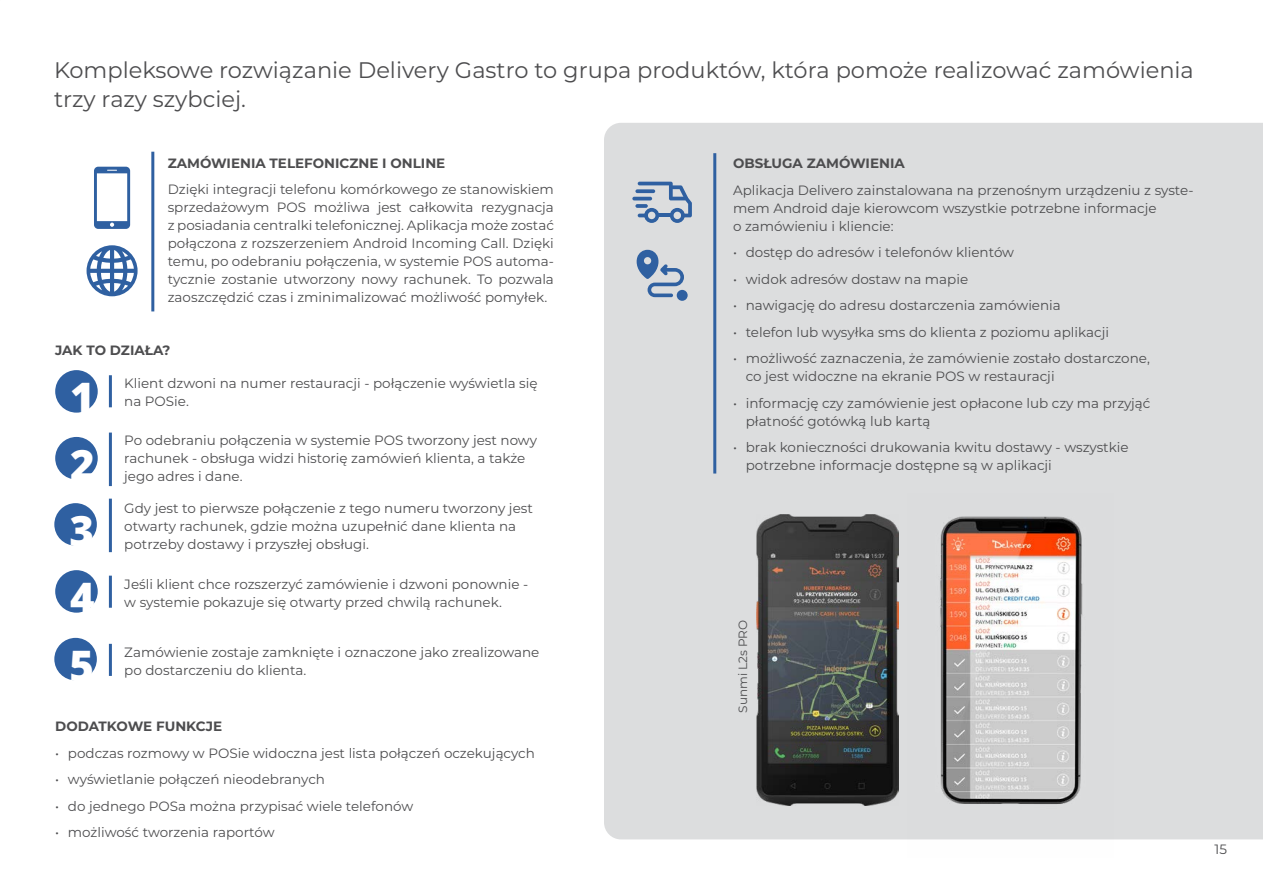
<style>
.page{position:relative;width:1263px;height:893px;background:#fff}
.page>*{position:absolute;margin:0;border:0;box-sizing:border-box;transform-origin:0 0}
.t1{font:800 42px/66.8px "Open Sans";color:#fff}
.t2{font:22.5px/28.5px "Montserrat";color:#4d4d4f}
.t3{font:13.5px/18px "Montserrat";color:#4d4d4f}
.t4{font:700 13.5px "Montserrat";color:#4d4d4f}
.t5{font:12px "Montserrat";color:#4d4d4f}
</style>
<div class="page">
<div style="left:604px;top:123px;width:659px;height:716px;background:#dcddde"></div>
<div style="left:54px;top:503px;width:43px;height:43px;background:#2f60a1;border-radius:50%"></div>
<hr style="left:109px;top:499px;width:3px;height:53px;background:#2f60a1">
<div style="left:55px;top:370px;width:43px;height:43px;background:#2f60a1;border-radius:50%"></div>
<div style="left:55px;top:437px;width:43px;height:42px;background:#2f60a1;border-radius:50%"></div>
<div style="left:55px;top:570px;width:43px;height:43px;background:#2f60a1;border-radius:50%"></div>
<div style="left:54px;top:638px;width:43px;height:42px;background:#2f60a1;border-radius:50%"></div>
<hr style="left:109px;top:433px;width:3px;height:53px;background:#2f60a1">
<hr style="left:109px;top:576px;width:3px;height:32px;background:#2f60a1">
<hr style="left:109px;top:375px;width:3px;height:32px;background:#2f60a1">
<hr style="left:109px;top:644px;width:3px;height:32px;background:#2f60a1">
<hr style="left:151px;top:152px;width:3px;height:159px;background:#2f60a1">
<hr style="left:713px;top:153px;width:3px;height:321px;background:#2f60a1">
<img style="left:756px;top:514px;width:142px;height:292px">
<img style="left:907px;top:493px;width:206px;height:347px">
<svg style="left:94px;top:167px;width:36px;height:62px"></svg>
<svg style="left:87px;top:245px;width:51px;height:51px"></svg>
<svg style="left:638px;top:182px;width:54px;height:41px;background:#9fb1c8"></svg>
<svg style="left:635px;top:204px;width:13px;height:4px"></svg>
<hr style="left:632px;top:197px;width:20px;height:3px;background:#2f60a1;border-radius:2px">
<svg style="left:635px;top:189px;width:20px;height:4px"></svg>
<div style="left:677px;top:290px;width:11px;height:11px;background:#2f60a1;border-radius:50%"></div>
<svg style="left:635px;top:250px;width:49px;height:47px;background:#9dafc7"></svg>
<h2 class="t2" style="left:54px;top:55px;width:1141px">Kompleksowe rozwiązanie Delivery Gastro to grupa produktów, która pomoże realizować zamówienia trzy razy szybciej.</h2>
<p class="t4" style="left:168px;top:153px;width:279px">ZAMÓWIENIA TELEFONICZNE I ONLINE</p>
<p class="t3" style="left:168px;top:180px;width:388px;text-align:justify">Dzięki integracji telefonu komórkowego ze stanowiskiem sprzedażowym POS możliwa jest całkowita rezygnacja z posiadania centralki telefonicznej. Aplikacja może zostać połączona z rozszerzeniem Android Incoming Call. Dzięki temu, po odebraniu połączenia, w systemie POS automa&shy;tycznie zostanie utworzony nowy rachunek. To pozwala zaoszczędzić czas i zminimalizować możliwość pomyłek.</p>
<p class="t4" style="left:55px;top:340px;width:117px">JAK TO DZIAŁA?</p>
<p class="t3" style="left:124px;top:374px;width:415px">Klient dzwoni na numer restauracji - połączenie wyświetla się na POSie.</p>
<p class="t3" style="left:124px;top:431px;width:414px">Po odebraniu połączenia w systemie POS tworzony jest nowy rachunek - obsługa widzi historię zamówień klienta, a także jego adres i dane.</p>
<h1 class="t1" style="left:70px;top:362px;width:26px">1<br>2</h1>
<h1 class="t1" style="left:69px;top:495px;width:26px">3</h1>
<h1 class="t1" style="left:69px;top:562px;width:27px;line-height:67.7px">4<br>5</h1>
<p class="t3" style="left:124px;top:499px;width:410px">Gdy jest to pierwsze połączenie z tego numeru tworzony jest otwarty rachunek, gdzie można uzupełnić dane klienta na potrzeby dostawy i przyszłej obsługi.</p>
<p class="t3" style="left:124px;top:574px;width:405px">Jeśli klient chce rozszerzyć zamówienie i dzwoni ponownie - w systemie pokazuje się otwarty przed chwilą rachunek.</p>
<p class="t3" style="left:124px;top:642px;width:417px">Zamówienie zostaje zamknięte i oznaczone jako zrealizowane po dostarczeniu do klienta.</p>
<p class="t4" style="left:55px;top:716px;width:168px">DODATKOWE FUNKCJE</p>
<p class="t3" style="left:55px;top:743px;width:481px">• podczas rozmowy w POSie widoczna jest lista połączeń oczekujących</p>
<p class="t3" style="left:55px;top:770px;width:271px">• wyświetlanie połączeń nieodebranych</p>
<p class="t3" style="left:55px;top:796px;width:360px">• do jednego POSa można przypisać wiele telefonów</p>
<p class="t3" style="left:55px;top:823px;width:221px">• możliwość tworzenia raportów</p>
<p class="t4" style="left:733px;top:154px;width:173px">OBSŁUGA ZAMÓWIENIA</p>
<p class="t3" style="left:733px;top:180px;width:462px">Aplikacja Delivero zainstalowana na przenośnym urządzeniu z syste&shy;mem Android daje kierowcom wszystkie potrzebne informacje<br>o zamówieniu i kliencie:</p>
<p class="t3" style="left:733px;top:243px;width:283px">• dostęp do adresów i telefonów klientów</p>
<p class="t3" style="left:733px;top:269px;width:237px">• widok adresów dostaw na mapie</p>
<p class="t3" style="left:733px;top:296px;width:329px">• nawigację do adresu dostarczenia zamówienia</p>
<p class="t3" style="left:733px;top:322px;width:378px">• telefon lub wysyłka sms do klienta z poziomu aplikacji</p>
<p class="t3" style="left:746px;top:349px;width:406px;text-indent:-13px">• możliwość zaznaczenia, że zamówienie zostało dostarczone, co jest widoczne na ekranie POS w restauracji</p>
<p class="t3" style="left:746px;top:393px;width:406px;text-indent:-13px">• informację czy zamówienie jest opłacone lub czy ma przyjąć płatność gotówką lub kartą</p>
<p class="t3" style="left:746px;top:438px;width:384px;text-indent:-13px">• brak konieczności drukowania kwitu dostawy - wszystkie potrzebne informacje dostępne są w aplikacji</p>
<p class="t5" style="left:735px;top:713px;width:94px;rotate:-90deg">Sunmi L2s PRO</p>
<p class="t3" style="left:1214px;top:840px;width:14px">15</p>
</div>
